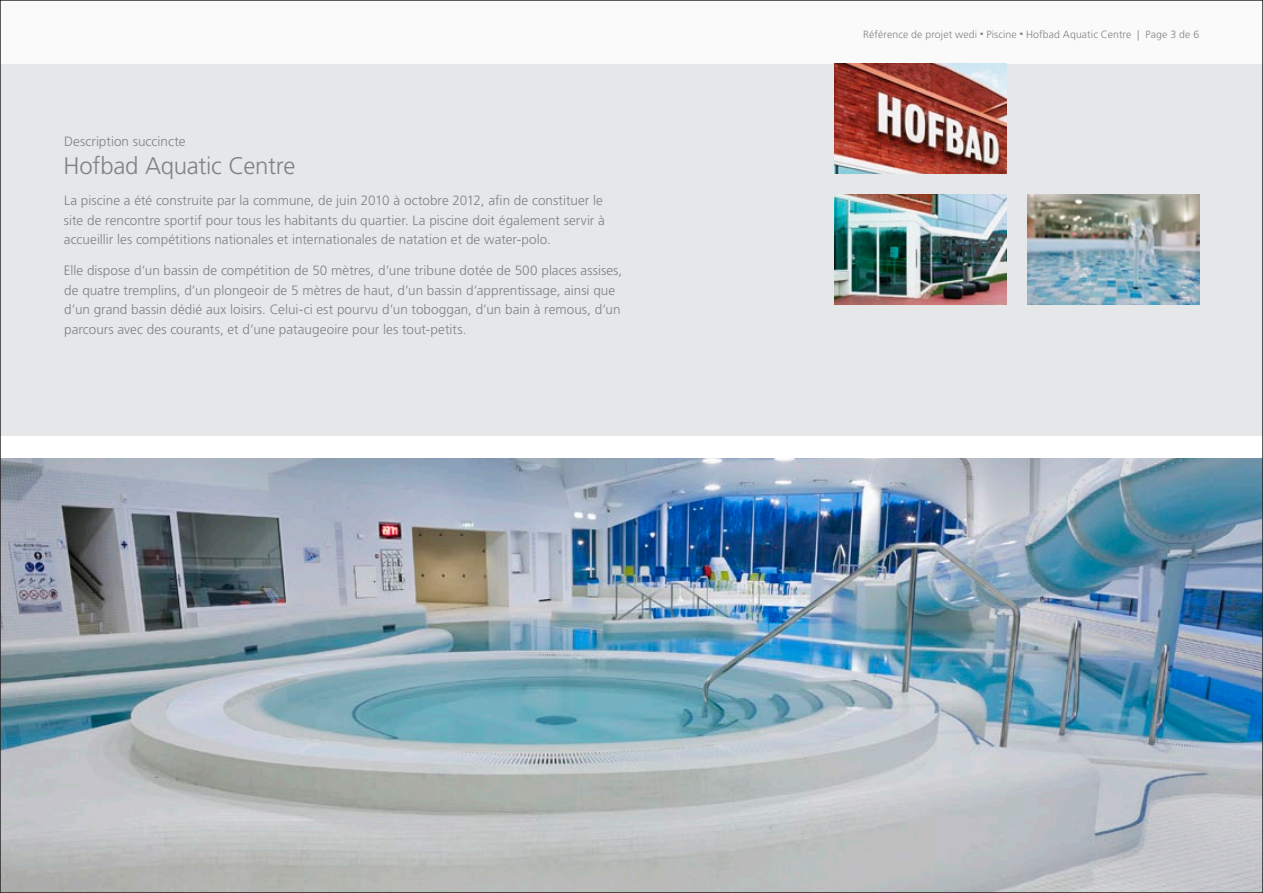
<style>
.page{position:relative;width:1263px;height:893px;background:#fafafa}
.page>*{position:absolute;margin:0;border:0;box-sizing:border-box;transform-origin:0 0}
.t1{font:300 24px "Frutiger LT Std";letter-spacing:-.015em;color:#808285}
.t2{font:300 13.5px/19.5px "Frutiger LT Std";letter-spacing:.005em;color:#808285}
.t3{font:300 10.5px "Frutiger LT Std";letter-spacing:.01em;color:#808285}
</style>
<div class="page">
<div style="left:0;top:64px;width:1263px;height:765px;background:#e6e7e9"></div>
<img style="left:2px;top:457px;width:1259px;height:434px">
<img style="left:835px;top:64px;width:171px;height:110px">
<img style="left:835px;top:195px;width:171px;height:110px">
<img style="left:1028px;top:195px;width:171px;height:110px">
<div style="left:0;top:436px;width:1263px;height:21px;background:#fff"></div>
<p class="t2" style="left:64px;top:132px;width:123px">Description succincte</p>
<h1 class="t1" style="left:64px;top:152px;width:233px">Hofbad Aquatic Centre</h1>
<p class="t2" style="left:64px;top:191px;width:542px">La piscine a été construite par la commune, de juin 2010 à octobre 2012, afin de constituer le site de rencontre sportif pour tous les habitants du quartier. La piscine doit également servir à accueillir les compétitions nationales et internationales de natation et de water-polo.</p>
<p class="t2" style="left:64px;top:261px;width:560px">Elle dispose d’un bassin de compétition de 50 mètres, d’une tribune dotée de 500 places assises, de quatre tremplins, d’un plongeoir de 5 mètres de haut, d’un bassin d’apprentissage, ainsi que d’un grand bassin dédié aux loisirs. Celui-ci est pourvu d’un toboggan, d’un bain à remous, d’un parcours avec des courants, et d’une pataugeoire pour les tout-petits.</p>
<p class="t3" style="left:863px;top:28px;width:337px">Référence de projet wedi ○ Piscine ○ Hofbad Aquatic Centre | Page 3 de 6</p>
</div>
